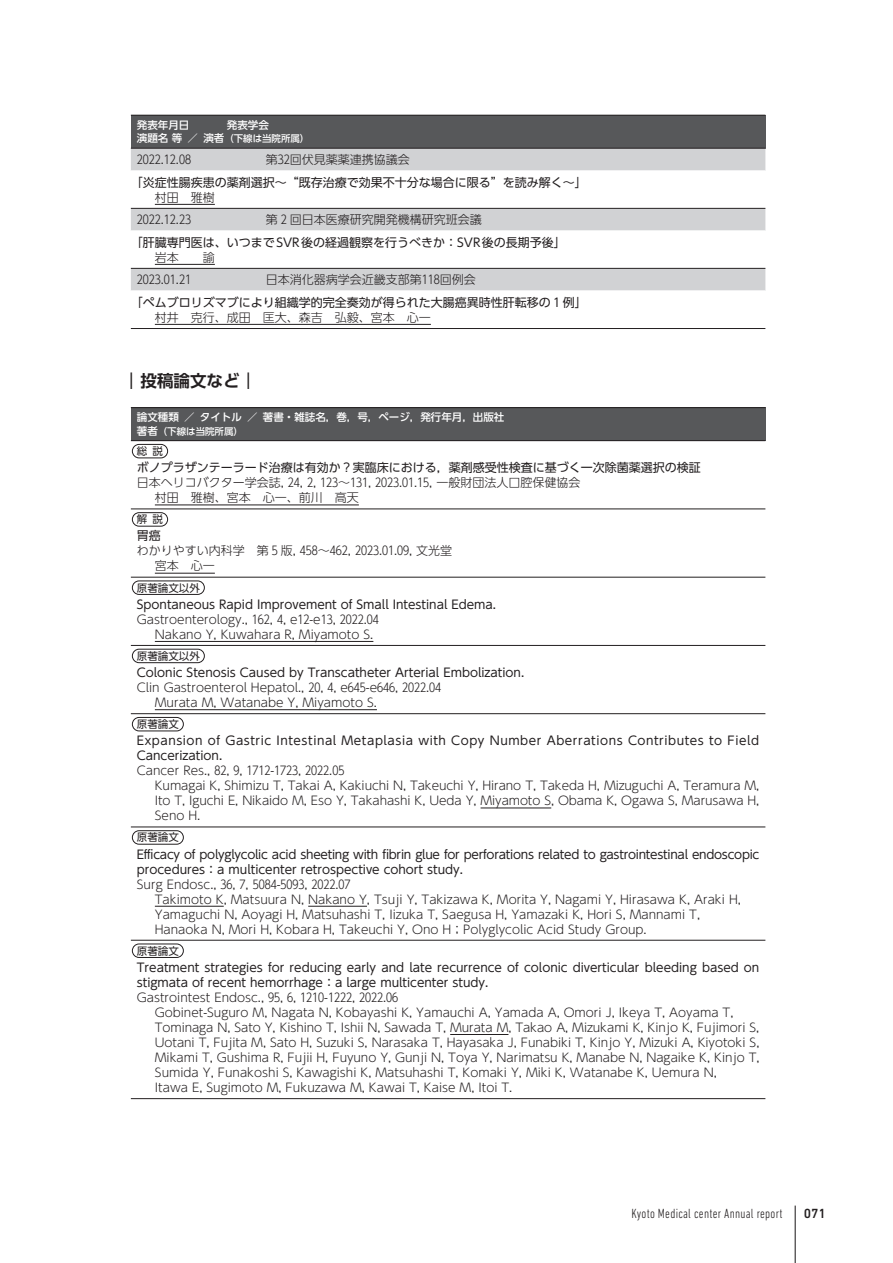
<style>
.page{position:relative;width:893px;height:1263px;background:#fff}
.page>*{position:absolute;margin:0;border:0;box-sizing:border-box;transform-origin:0 0}
.t1{font:700 16.5px "UD Shin Go Pr 6 De";color:#231f20}
.t2{font:300 condensed 13.5px "DIN Next LT Pro";letter-spacing:.02em;color:#231f20}
.t3{font:500 13.5px "DIN Next LT Pro";color:#231f20}
.t4{font:300 12px/15px "UD Shin Go Pr 6";color:#231f20}
.t5{font:12px/15px "UD Shin Go Pr 6";color:#231f20}
.t6{font:12px/15px "UD Shin Go Pr 6";letter-spacing:-.02em;color:#231f20}
.t7{font:12px/15px "UD Shin Go Pr 6";letter-spacing:.045em;color:#231f20}
.t8{font:500 10.5px "UD Shin Go Pr 6";color:#fff}
.t9{font:10.5px "UD Shin Go Pr 6";color:#231f20}
.t10{font:500 9.45px "UD Shin Go Pr 6";color:#fff}
.s1{font-size:10.5px}
</style>
<div class="page">
<div style="left:131px;top:115px;width:634px;height:33px;background:#57585a"></div>
<svg style="left:131px;top:149px;width:634px;height:142px"></svg>
<hr style="left:131px;top:328px;width:634px;height:1px;background:#231f20">
<hr style="left:131px;top:115px;width:634px;height:1px;background:#231f20">
<hr style="left:131px;top:148px;width:634px;height:1px;background:#231f20">
<hr style="left:131px;top:171px;width:634px;height:1px;background:#fff">
<hr style="left:131px;top:231px;width:634px;height:1px;background:#fff">
<hr style="left:131px;top:208px;width:634px;height:1px;background:#231f20">
<hr style="left:131px;top:268px;width:634px;height:1px;background:#231f20">
<hr style="left:155px;top:204px;width:60px;height:1px;background:#231f20">
<hr style="left:155px;top:264px;width:60px;height:1px;background:#231f20">
<hr style="left:155px;top:324px;width:276px;height:1px;background:#231f20">
<div style="left:131px;top:408px;width:634px;height:33px;background:#57585a"></div>
<hr style="left:131px;top:1098px;width:634px;height:1px;background:#231f20">
<hr style="left:131px;top:509px;width:634px;height:1px;background:#231f20">
<hr style="left:131px;top:577px;width:634px;height:1px;background:#231f20">
<hr style="left:131px;top:645px;width:634px;height:1px;background:#231f20">
<hr style="left:131px;top:713px;width:634px;height:1px;background:#231f20">
<hr style="left:131px;top:827px;width:634px;height:1px;background:#231f20">
<hr style="left:131px;top:940px;width:634px;height:1px;background:#231f20">
<hr style="left:131px;top:407px;width:634px;height:1px;background:#231f20">
<hr style="left:131px;top:440px;width:634px;height:1px;background:#231f20">
<div style="left:132px;top:444px;width:36px;height:14px;border:1px solid #231f20;border-radius:7px"></div>
<hr style="left:155px;top:504px;width:204px;height:1px;background:#231f20">
<div style="left:132px;top:512px;width:36px;height:14px;border:1px solid #231f20;border-radius:7px"></div>
<hr style="left:155px;top:573px;width:60px;height:1px;background:#231f20">
<div style="left:132px;top:581px;width:73px;height:14px;border:1px solid #231f20;border-radius:7px"></div>
<hr style="left:155px;top:641px;width:218px;height:1px;background:#231f20">
<div style="left:132px;top:649px;width:73px;height:14px;border:1px solid #231f20;border-radius:7px"></div>
<hr style="left:155px;top:709px;width:222px;height:1px;background:#231f20">
<div style="left:132px;top:717px;width:52px;height:14px;border:1px solid #231f20;border-radius:7px"></div>
<hr style="left:481px;top:807px;width:70px;height:1px;background:#231f20">
<div style="left:132px;top:830px;width:52px;height:14px;border:1px solid #231f20;border-radius:7px"></div>
<hr style="left:155px;top:906px;width:69px;height:1px;background:#231f20">
<hr style="left:308px;top:906px;width:59px;height:1px;background:#231f20">
<div style="left:132px;top:944px;width:52px;height:14px;border:1px solid #231f20;border-radius:7px"></div>
<hr style="left:450px;top:1034px;width:58px;height:1px;background:#231f20">
<hr style="left:795px;top:1205px;width:1px;height:58px;background:#231f20">
<p class="t8" style="left:137px;top:116px;width:54px">発表年月日</p>
<p class="t8" style="left:227px;top:116px;width:43px">発表学会</p>
<p class="t10" style="left:137px;top:131px;width:174px"><span class="s1">演題名 等 ／ 演者</span>（下線は当院所属）</p>
<p class="t4" style="left:137px;top:152px;width:56px">2022.12.08</p>
<p class="t4" style="left:266px;top:152px;width:145px">第32回伏見薬薬連携協議会</p>
<p class="t5" style="left:131px;top:174px;width:458px">「炎症性腸疾患の薬剤選択～“既存治療で効果不十分な場合に限る”を読み解く～」</p>
<p class="t4" style="left:137px;top:185px;width:80px;line-height:22.5px;text-indent:18px">村田　雅樹<br>2022.12.23</p>
<p class="t4" style="left:266px;top:212px;width:217px">第 2 回日本医療研究開発機構研究班会議</p>
<p class="t5" style="left:131px;top:234px;width:436px">「肝臓専門医は、いつまでSVR後の経過観察を行うべきか：SVR後の長期予後」</p>
<p class="t4" style="left:137px;top:245px;width:80px;line-height:22.5px;text-indent:18px">岩本　　諭<br>2023.01.21</p>
<p class="t4" style="left:266px;top:272px;width:211px">日本消化器病学会近畿支部第118回例会</p>
<p class="t5" style="left:131px;top:294px;width:458px">「ペムブロリズマブにより組織学的完全奏効が得られた大腸癌異時性肝転移の 1 例」</p>
<p class="t4" style="left:155px;top:309px;width:278px">村井　克行、成田　匡大、森吉　弘毅、宮本　心一</p>
<h1 class="t1" style="left:123px;top:368px;width:135px">｜投稿論文など｜</h1>
<p class="t8" style="left:137px;top:409px;width:369px">論文種類 ／ タイトル ／ 著書・雑誌名，巻，号，ページ，発行年月，出版社</p>
<p class="t10" style="left:137px;top:423px;width:108px"><span class="s1">著者</span>（下線は当院所属）</p>
<p class="t9" style="left:137px;top:443px;width:28px">総説</p>
<p class="t5" style="left:137px;top:460px;width:566px">ボノプラザンテーラード治療は有効か？実臨床における，薬剤感受性検査に基づく一次除菌薬選択の検証</p>
<p class="t4" style="left:155px;top:475px;width:427px;text-indent:-18px">日本ヘリコバクター学会誌, 24, 2, 123～131, 2023.01.15, 一般財団法人口腔保健協会村田　雅樹、宮本　心一、前川　高天</p>
<p class="t9" style="left:137px;top:511px;width:28px">解説</p>
<p class="t5" style="left:137px;top:528px;width:25px">胃癌</p>
<p class="t4" style="left:155px;top:543px;width:299px;text-indent:-18px">わかりやすい内科学　第 5 版, 458～462, 2023.01.09, 文光堂宮本　心一</p>
<p class="t9" style="left:137px;top:579px;width:65px">原著論文以外</p>
<p class="t5" style="left:137px;top:596px;width:361px">Spontaneous Rapid Improvement of Small Intestinal Edema.</p>
<p class="t4" style="left:155px;top:611px;width:226px;text-indent:-18px">Gastroenterology., 162, 4, e12-e13, 2022.04<br>Nakano Y, Kuwahara R, Miyamoto S.</p>
<p class="t9" style="left:137px;top:647px;width:65px">原著論文以外</p>
<p class="t5" style="left:137px;top:665px;width:389px">Colonic Stenosis Caused by Transcatheter Arterial Embolization.</p>
<p class="t4" style="left:155px;top:679px;width:288px;text-indent:-18px">Clin Gastroenterol Hepatol., 20, 4, e645-e646, 2022.04<br>Murata M, Watanabe Y, Miyamoto S.</p>
<p class="t9" style="left:137px;top:716px;width:43px">原著論文</p>
<p class="t7" style="left:137px;top:733px;width:624px">Expansion of Gastric Intestinal Metaplasia with Copy Number Aberrations Contributes to Field<br>Cancerization.</p>
<p class="t4" style="left:155px;top:763px;width:606px;text-indent:-18px">Cancer Res., 82, 9, 1712-1723, 2022.05<br>Kumagai K, Shimizu T, Takai A, Kakiuchi N, Takeuchi Y, Hirano T, Takeda H, Mizuguchi A, Teramura M, Ito T, Iguchi E, Nikaido M, Eso Y, Takahashi K, Ueda Y, Miyamoto S, Obama K, Ogawa S, Marusawa H, Seno H．</p>
<p class="t9" style="left:137px;top:829px;width:43px">原著論文</p>
<p class="t6" style="left:137px;top:846px;width:624px">Efficacy of polyglycolic acid sheeting with fibrin glue for perforations related to gastrointestinal endoscopic procedures：a multicenter retrospective cohort study.</p>
<p class="t4" style="left:155px;top:876px;width:588px;text-indent:-18px">Surg Endosc., 36, 7, 5084-5093, 2022.07<br>Takimoto K, Matsuura N, Nakano Y, Tsuji Y, Takizawa K, Morita Y, Nagami Y, Hirasawa K, Araki H, Yamaguchi N, Aoyagi H, Matsuhashi T, Iizuka T, Saegusa H, Yamazaki K, Hori S, Mannami T, Hanaoka N, Mori H, Kobara H, Takeuchi Y, Ono H；Polyglycolic Acid Study Group.</p>
<p class="t9" style="left:137px;top:942px;width:43px">原著論文</p>
<p class="t5" style="left:137px;top:959px;width:624px">Treatment strategies for reducing early and late recurrence of colonic diverticular bleeding based on stigmata of recent hemorrhage：a large multicenter study.</p>
<p class="t4" style="left:155px;top:989px;width:606px;text-indent:-18px">Gastrointest Endosc., 95, 6, 1210-1222, 2022.06<br>Gobinet-Suguro M, Nagata N, Kobayashi K, Yamauchi A, Yamada A, Omori J, Ikeya T, Aoyama T, Tominaga N, Sato Y, Kishino T, Ishii N, Sawada T, Murata M, Takao A, Mizukami K, Kinjo K, Fujimori S, Uotani T, Fujita M, Sato H, Suzuki S, Narasaka T, Hayasaka J, Funabiki T, Kinjo Y, Mizuki A, Kiyotoki S, Mikami T, Gushima R, Fujii H, Fuyuno Y, Gunji N, Toya Y, Narimatsu K, Manabe N, Nagaike K, Kinjo T, Sumida Y, Funakoshi S, Kawagishi K, Matsuhashi T, Komaki Y, Miki K, Watanabe K, Uemura N,<br>Itawa E, Sugimoto M, Fukuzawa M, Kawai T, Kaise M, Itoi T.</p>
<p class="t2" style="left:631px;top:1206px;width:153px">Kyoto Medical center Annual report</p>
<p class="t3" style="left:804px;top:1206px;width:24px">071</p>
</div>
